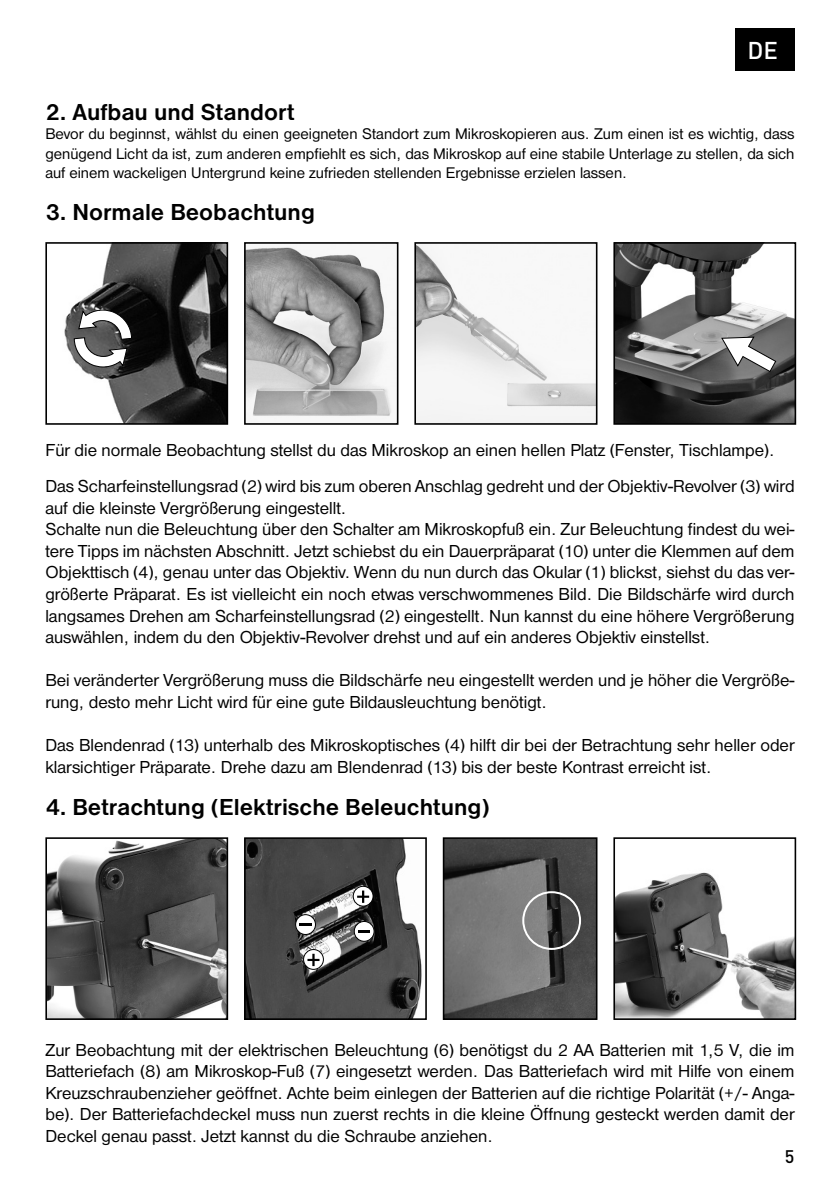
<style>
.page{position:relative;width:840px;height:1191px;background:#fff}
.page>*{position:absolute;margin:0;border:0;box-sizing:border-box;transform-origin:0 0}
.t1{font:700 24px "Nimbus San D";color:#000}
.t2{font:500 24px "DIN";color:#fff}
.t3{font:18px/21.6px "Nimbus San D";color:#000}
.t4{font:500 18px "DIN";color:#000}
.t5{font:16px/19.2px "Nimbus San D";color:#000;text-align:justify}
</style>
<div class="page">
<div style="left:735px;top:28px;width:59px;height:43px;background:#000"></div>
<img style="left:247px;top:247px;width:145px;height:169px">
<div style="left:244px;top:242px;width:154px;height:183px;border:2px solid #000"></div>
<img style="left:417px;top:245px;width:177px;height:177px">
<div style="left:414px;top:242px;width:183px;height:183px;border:2px solid #000"></div>
<img style="left:64px;top:245px;width:161px;height:177px">
<div style="left:45px;top:242px;width:183px;height:183px;border:2px solid #000"></div>
<svg style="left:73px;top:309px;width:59px;height:59px"></svg>
<img style="left:616px;top:245px;width:176px;height:177px">
<div style="left:613px;top:242px;width:182px;height:183px;border:2px solid #000"></div>
<svg style="left:720px;top:336px;width:56px;height:36px"></svg>
<img style="left:48px;top:840px;width:177px;height:177px">
<div style="left:45px;top:837px;width:183px;height:183px;border:2px solid #000"></div>
<img style="left:616px;top:872px;width:176px;height:145px">
<div style="left:613px;top:837px;width:182px;height:183px;border:2px solid #000"></div>
<img style="left:445px;top:840px;width:149px;height:177px">
<div style="left:442px;top:837px;width:155px;height:183px;border:2px solid #000"></div>
<div style="left:522px;top:891px;width:58px;height:59px;border:2px solid #fff;border-radius:50%"></div>
<img style="left:247px;top:840px;width:175px;height:177px">
<div style="left:244px;top:837px;width:182px;height:183px;border:2px solid #000"></div>
<svg style="left:353px;top:886px;width:20px;height:20px"></svg>
<div style="left:352px;top:885px;width:21px;height:21px;border:1px solid #000;border-radius:50%"></div>
<svg style="left:357px;top:890px;width:12px;height:13px"></svg>
<div style="left:295px;top:914px;width:20px;height:20px;background:#fff;border-radius:50%"></div>
<div style="left:295px;top:914px;width:21px;height:21px;border:1px solid #000;border-radius:50%"></div>
<svg style="left:299px;top:923px;width:12px;height:3px"></svg>
<svg style="left:303px;top:949px;width:20px;height:20px"></svg>
<div style="left:303px;top:949px;width:21px;height:21px;border:1px solid #000;border-radius:50%"></div>
<svg style="left:307px;top:953px;width:12px;height:13px"></svg>
<svg style="left:354px;top:921px;width:20px;height:20px"></svg>
<div style="left:353px;top:921px;width:21px;height:20px;border:1px solid #000;border-radius:50%"></div>
<svg style="left:358px;top:930px;width:12px;height:2px"></svg>
<h1 class="t2" style="left:747px;top:35px;width:32px">DE</h1>
<h1 class="t1" style="left:45px;top:99px;width:251px">2. Aufbau und Standort</h1>
<p class="t5" style="left:45px;top:125px;width:750px">Bevor du beginnst, wählst du einen geeigneten Standort zum Mikroskopieren aus. Zum einen ist es wichtig, dass genügend Licht da ist, zum anderen empfiehlt es sich, das Mikroskop auf eine stabile Unterlage zu stellen, da sich auf einem wackeligen Untergrund keine zufrieden stellenden Ergebnisse erzielen lassen.</p>
<h1 class="t1" style="left:45px;top:198px;width:271px">3. Normale Beobachtung</h1>
<p class="t3" style="left:45px;top:433px;width:750px;line-height:35.6px">Für die normale Beobachtung stellst du das Mikroskop an einen hellen Platz (Fenster, Tischlampe).<br>Das Scharfeinstellungsrad (2) wird bis zum oberen Anschlag gedreht und der Objektiv-Revolver (3) wird</p>
<p class="t3" style="left:45px;top:497px;width:750px">auf die kleinste Vergrößerung eingestellt.<br>Schalte nun die Beleuchtung über den Schalter am Mikroskopfuß ein. Zur Beleuchtung findest du wei&shy;tere Tipps im nächsten Abschnitt. Jetzt schiebst du ein Dauerpräparat (10) unter die Klemmen auf dem Objekttisch (4), genau unter das Objektiv. Wenn du nun durch das Okular (1) blickst, siehst du das ver&shy;größerte Präparat. Es ist vielleicht ein noch etwas verschwommenes Bild. Die Bildschärfe wird durch langsames Drehen am Scharfeinstellungsrad (2) eingestellt. Nun kannst du eine höhere Vergrößerung auswählen, indem du den Objektiv-Revolver drehst und auf ein anderes Objektiv einstellst.</p>
<p class="t3" style="left:45px;top:670px;width:749px">Bei veränderter Vergrößerung muss die Bildschärfe neu eingestellt werden und je höher die Vergröße&shy;rung, desto mehr Licht wird für eine gute Bildausleuchtung benötigt.</p>
<p class="t3" style="left:45px;top:734px;width:750px">Das Blendenrad (13) unterhalb des Mikroskoptisches (4) hilft dir bei der Betrachtung sehr heller oder klarsichtiger Präparate. Drehe dazu am Blendenrad (13) bis der beste Kontrast erreicht ist.</p>
<h1 class="t1" style="left:45px;top:793px;width:445px">4. Betrachtung (Elektrische Beleuchtung)</h1>
<p class="t3" style="left:45px;top:1039px;width:750px;text-align:justify">Zur Beobachtung mit der elektrischen Beleuchtung (6) benötigst du 2 AA Batterien mit 1,5 V, die im Batteriefach (8) am Mikroskop-Fuß (7) eingesetzt werden. Das Batteriefach wird mit Hilfe von einem Kreuzschraubenzieher geöffnet. Achte beim einlegen der Batterien auf die richtige Polarität (+/- Anga&shy;be). Der Batteriefachdeckel muss nun zuerst rechts in die kleine Öffnung gesteckt werden damit der Deckel genau passt. Jetzt kannst du die Schraube anziehen.</p>
<p class="t4" style="left:784px;top:1144px;width:11px">5</p>
</div>
